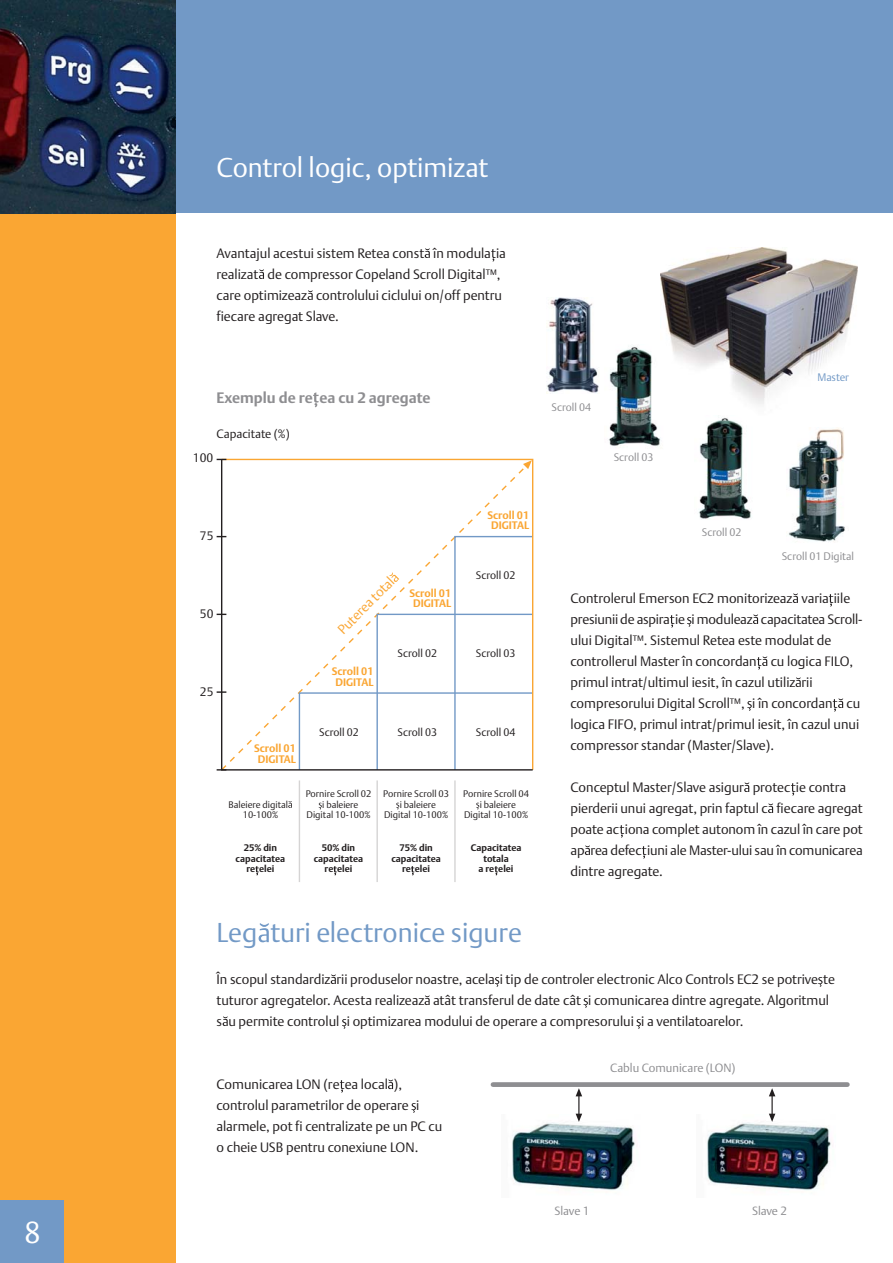
<style>
.page{position:relative;width:893px;height:1263px;background:#fff}
.page>*{position:absolute;margin:0;border:0;box-sizing:border-box;transform-origin:0 0}
.t1{font:30px "DTL Argo T Light";color:#fff}
.t2{font:27px "DTL Argo T Light";color:#7299c6}
.t3{font:27px "DTL Argo T Light";color:#fff}
.t4{font:700 15px "DTL Argo T";color:#8e8e91}
.t5{font:13.5px/21px "DTL Argo T Light";color:#231f20}
.t6{font:13.5px "DTL Argo T Light";color:#faa633}
.t7{font:12.15px "DTL Argo T Light";color:#231f20}
.t8{font:12px "DTL Argo T Light";color:#231f20}
.t9{font:11.85px "DTL Argo T Light";color:#8e8e91}
.t10{font:700 10.8px/10.8px "DTL Argo T";color:#faa633;text-align:center}
.t11{font:10.8px "DTL Argo T Light";color:#231f20}
.t12{font:10.8px "DTL Argo T Light";color:#8e8e91}
.t13{font:10.8px "DTL Argo T Light";letter-spacing:-.01em;color:#7299c6}
.t14{font:9.45px/10.8px "DTL Argo T Light";color:#231f20;text-align:center}
.t15{font:700 9.45px/10.8px "DTL Argo T";color:#231f20;text-align:center}
</style>
<div class="page">
<div style="left:0;top:0;width:893px;height:213px;background:#7299c6"></div>
<div style="left:0;top:0;width:176px;height:1263px;background:#faa633"></div>
<img style="left:0;top:0;width:176px;height:213px">
<div style="left:0;top:1201px;width:64px;height:62px;background:#7299c6"></div>
<svg style="left:425px;top:248px;width:5px;height:10px"></svg>
<svg style="left:491px;top:249px;width:5px;height:13px"></svg>
<svg style="left:259px;top:269px;width:5px;height:10px"></svg>
<svg style="left:308px;top:290px;width:5px;height:10px"></svg>
<svg style="left:331px;top:974px;width:5px;height:10px"></svg>
<svg style="left:495px;top:977px;width:4px;height:10px"></svg>
<svg style="left:818px;top:977px;width:4px;height:10px"></svg>
<svg style="left:425px;top:995px;width:5px;height:10px"></svg>
<svg style="left:584px;top:998px;width:4px;height:10px"></svg>
<svg style="left:223px;top:1016px;width:5px;height:10px"></svg>
<svg style="left:342px;top:1019px;width:4px;height:10px"></svg>
<svg style="left:636px;top:1019px;width:5px;height:10px"></svg>
<img style="left:512px;top:1114px;width:123px;height:76px">
<img style="left:707px;top:1114px;width:124px;height:76px">
<div style="left:493px;top:1082px;width:354px;height:5px;background:#8e8e91"></div>
<svg style="left:576px;top:1088px;width:6px;height:34px"></svg>
<svg style="left:769px;top:1088px;width:6px;height:34px"></svg>
<svg style="left:793px;top:593px;width:5px;height:10px"></svg>
<svg style="left:829px;top:594px;width:4px;height:13px"></svg>
<svg style="left:670px;top:615px;width:4px;height:13px"></svg>
<svg style="left:687px;top:617px;width:4px;height:10px"></svg>
<svg style="left:753px;top:614px;width:5px;height:10px"></svg>
<svg style="left:757px;top:656px;width:10px;height:14px"></svg>
<svg style="left:796px;top:677px;width:5px;height:10px"></svg>
<svg style="left:747px;top:701px;width:5px;height:10px"></svg>
<svg style="left:833px;top:698px;width:10px;height:14px"></svg>
<svg style="left:744px;top:782px;width:5px;height:10px"></svg>
<svg style="left:791px;top:783px;width:4px;height:13px"></svg>
<svg style="left:768px;top:803px;width:5px;height:10px"></svg>
<svg style="left:620px;top:825px;width:4px;height:13px"></svg>
<svg style="left:585px;top:845px;width:5px;height:10px"></svg>
<svg style="left:642px;top:846px;width:4px;height:13px"></svg>
<img style="left:660px;top:248px;width:197px;height:156px">
<img style="left:789px;top:428px;width:56px;height:114px">
<img style="left:547px;top:298px;width:52px;height:96px">
<img style="left:698px;top:417px;width:53px;height:102px">
<img style="left:609px;top:345px;width:56px;height:101px">
<svg style="left:288px;top:801px;width:4px;height:7px"></svg>
<svg style="left:319px;top:803px;width:3px;height:6px"></svg>
<svg style="left:396px;top:803px;width:3px;height:6px"></svg>
<svg style="left:476px;top:803px;width:3px;height:6px"></svg>
<svg style="left:255px;top:866px;width:4px;height:9px"></svg>
<svg style="left:495px;top:866px;width:3px;height:9px"></svg>
<hr style="left:299px;top:780px;width:1px;height:102px;background:#d5d4d4">
<hr style="left:376px;top:780px;width:2px;height:102px;background:#d5d4d4">
<hr style="left:454px;top:780px;width:2px;height:102px;background:#d5d4d4">
<svg style="left:220px;top:458px;width:314px;height:313px"></svg>
<svg style="left:340px;top:1080px;width:4px;height:13px"></svg>
<svg style="left:388px;top:1079px;width:5px;height:10px"></svg>
<svg style="left:412px;top:1103px;width:4px;height:10px"></svg>
<svg style="left:259px;top:923px;width:10px;height:19px"></svg>
<svg style="left:313px;top:392px;width:6px;height:15px"></svg>
<svg style="left:333px;top:866px;width:4px;height:9px"></svg>
<svg style="left:411px;top:866px;width:3px;height:9px"></svg>
<svg style="left:298px;top:535px;width:236px;height:236px"></svg>
<h1 class="t1" style="left:24px;top:1220px;width:18px">8</h1>
<h2 class="t3" style="left:216px;top:156px;width:273px">Control logic, optimizat</h2>
<p class="t5" style="left:216px;top:244px;width:291px">Avantajul acestui sistem Retea const în modula ia realizat de compressor Copeland Scroll Digital™, care optimizeaz controlului ciclului on/off pentru fiecare agregat Slave.</p>
<p class="t4" style="left:216px;top:391px;width:216px">Exemplu de re ea cu 2 agregate</p>
<p class="t8" style="left:216px;top:429px;width:75px">Capacitate (%)</p>
<p class="t7" style="left:193px;top:453px;width:22px">100</p>
<p class="t7" style="left:200px;top:531px;width:15px">75</p>
<p class="t7" style="left:200px;top:609px;width:15px">50</p>
<p class="t7" style="left:200px;top:686px;width:15px">25</p>
<p class="t6" style="left:336px;top:627px;width:75px;rotate:-45deg">Puterea total</p>
<p class="t10" style="left:409px;top:588px;width:43px">Scroll 01<br>DIGITAL</p>
<p class="t10" style="left:332px;top:667px;width:43px">Scroll 01<br>DIGITAL</p>
<p class="t11" style="left:398px;top:649px;width:41px">Scroll 02</p>
<p class="t10" style="left:487px;top:510px;width:43px">Scroll 01<br>DIGITAL</p>
<p class="t11" style="left:476px;top:570px;width:41px">Scroll 02</p>
<p class="t11" style="left:476px;top:649px;width:41px">Scroll 03</p>
<p class="t10" style="left:254px;top:744px;width:43px">Scroll 01<br>DIGITAL</p>
<p class="t11" style="left:319px;top:727px;width:41px">Scroll 02</p>
<p class="t11" style="left:398px;top:727px;width:41px">Scroll 03</p>
<p class="t11" style="left:476px;top:727px;width:41px">Scroll 04</p>
<p class="t14" style="left:229px;top:800px;width:61px">Baleiere digital<br>10-100%</p>
<p class="t14" style="left:306px;top:789px;width:67px">Pornire Scroll 02 i baleiere<br>Digital 10-100%</p>
<p class="t14" style="left:383px;top:789px;width:67px">Pornire Scroll 03 i baleiere<br>Digital 10-100%</p>
<p class="t14" style="left:463px;top:789px;width:67px">Pornire Scroll 04 i baleiere<br>Digital 10-100%</p>
<p class="t15" style="left:236px;top:843px;width:51px">25% din capacitatea re elei</p>
<p class="t15" style="left:471px;top:843px;width:52px">Capacitatea totala<br>a re elei</p>
<p class="t15" style="left:314px;top:843px;width:51px">50% din capacitatea re elei</p>
<p class="t15" style="left:391px;top:843px;width:51px">75% din capacitatea re elei</p>
<h2 class="t2" style="left:216px;top:921px;width:307px">Leg turi electronice sigure</h2>
<p class="t12" style="left:552px;top:402px;width:41px">Scroll 04</p>
<p class="t12" style="left:614px;top:453px;width:41px">Scroll 03</p>
<p class="t13" style="left:817px;top:372px;width:33px">Master</p>
<p class="t12" style="left:702px;top:528px;width:41px">Scroll 02</p>
<p class="t12" style="left:782px;top:551px;width:74px">Scroll 01 Digital</p>
<p class="t5" style="left:570px;top:589px;width:294px">Controlerul Emerson EC2 monitorizeaz varia iile presiunii de aspira ie i moduleaz capacitatea Scroll&shy;ului Digital™. Sistemul Retea este modulat de controllerul Master în concordan cu logica FILO, primul intrat/ultimul iesit, în cazul utiliz rii compresorului Digital Scroll™, i în concordan cu logica FIFO, primul intrat/primul iesit, în cazul unui compressor standar (Master/Slave).</p>
<p class="t5" style="left:570px;top:778px;width:294px">Conceptul Master/Slave asigur protec ie contra pierderii unui agregat, prin faptul c fiecare agregat poate ac iona complet autonom în cazul în care pot ap rea defec iuni ale Master-ului sau în comunicarea dintre agregate.</p>
<p class="t5" style="left:216px;top:970px;width:620px">În scopul standardiz rii produselor noastre, acela i tip de controler electronic Alco Controls EC2 se potrive te tuturor agregatelor. Acesta realizeaz atât transferul de date cât i comunicarea dintre agregate. Algoritmul s u permite controlul i optimizarea modului de operare a compresorului i a ventilatoarelor.</p>
<p class="t5" style="left:216px;top:1075px;width:227px">Comunicarea LON (re ea local ), controlul parametrilor de operare i alarmele, pot fi centralizate pe un PC cu o cheie USB pentru conexiune LON.</p>
<p class="t9" style="left:610px;top:1063px;width:127px">Cablu Comunicare (LON)</p>
<p class="t9" style="left:554px;top:1206px;width:36px">Slave 1</p>
<p class="t9" style="left:752px;top:1206px;width:37px">Slave 2</p>
</div>
